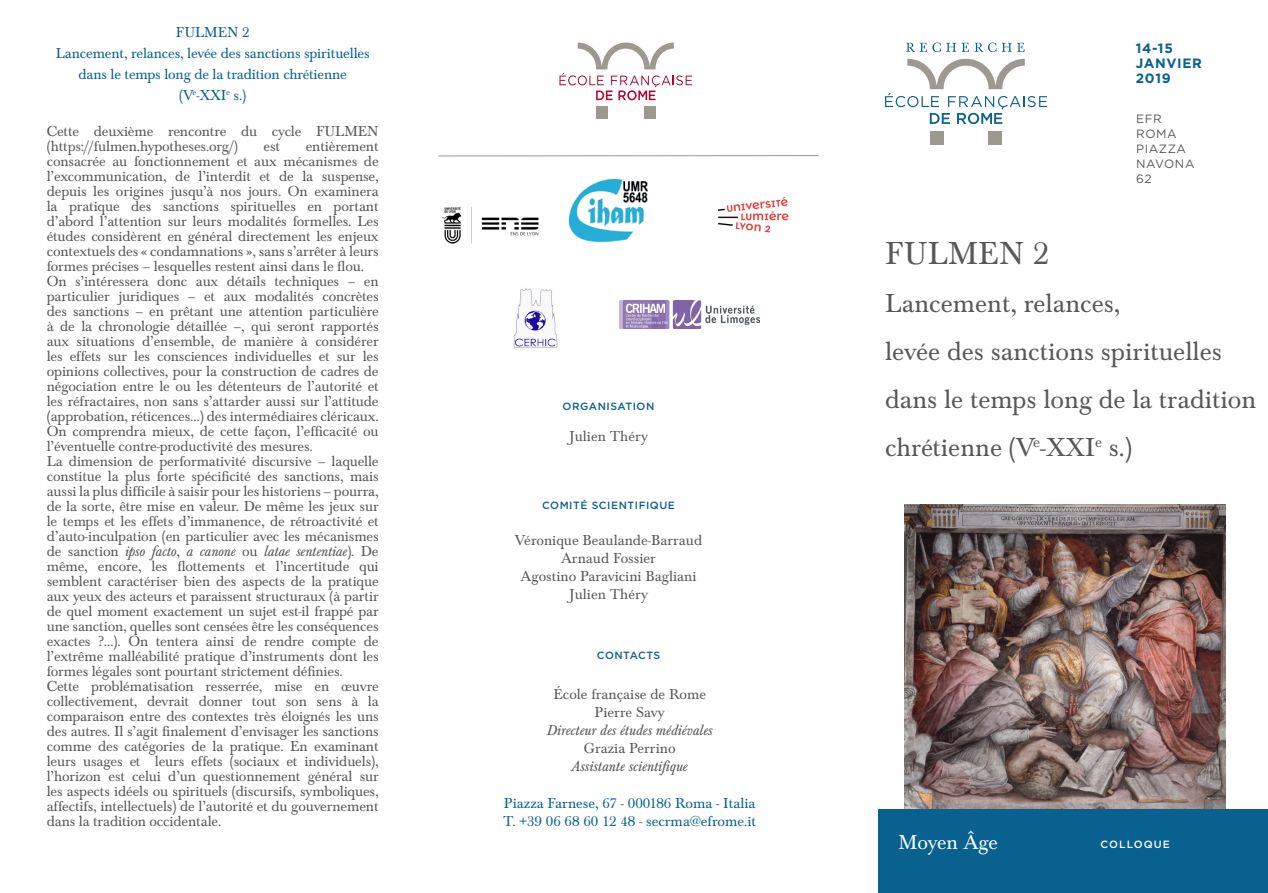
<style>
.page{position:relative;width:1268px;height:893px;background:#fff}
.page>*{position:absolute;margin:0;border:0;box-sizing:border-box;transform-origin:0 0}
.t1{font:33px "Baskerville Std";color:#57585a}
.t2{font:27px/48px "Baskerville Std";color:#57585a}
.t3{font:21px "Baskerville Std";color:#fff}
.t4{font:15px/15px "Baskerville Std";letter-spacing:-.01em;color:#57585a;text-align:justify}
.t5{font:15px/21px "Baskerville Std";letter-spacing:-.01em;color:#096190;text-align:center}
.t6{font:italic 15px "Baskerville Std";color:#57585a}
.t7{font:700 13.5px "Gotham";letter-spacing:.05em;color:#096190}
.t8{font:12px "Gotham";letter-spacing:.05em;color:#57585a}
.t9{font:500 10.5px "Gotham";letter-spacing:.05em;color:#096190}
.t10{font:500 10.5px "Gotham";letter-spacing:.1em;color:#fff}
.s1{font-style:italic}
</style>
<div class="page">
<div style="left:878px;top:809px;width:389px;height:84px;background:#096190"></div>
<svg style="left:906px;top:43px;width:34px;height:9px"></svg>
<svg style="left:946px;top:43px;width:22px;height:9px"></svg>
<svg style="left:974px;top:43px;width:50px;height:9px"></svg>
<div style="left:929px;top:131px;width:14px;height:14px;background:#9d9890"></div>
<div style="left:988px;top:131px;width:14px;height:14px;background:#9d9890"></div>
<svg style="left:885px;top:59px;width:161px;height:65px"></svg>
<img style="left:569px;top:180px;width:78px;height:62px">
<img style="left:619px;top:301px;width:140px;height:28px">
<div style="left:596px;top:106px;width:11px;height:13px;background:#9d9890"></div>
<div style="left:644px;top:106px;width:11px;height:13px;background:#9d9890"></div>
<svg style="left:559px;top:43px;width:133px;height:57px"></svg>
<hr style="left:438px;top:155px;width:380px;height:1px;background:#9d9890">
<img style="left:904px;top:504px;width:321px;height:304px">
<img style="left:442px;top:206px;width:97px;height:38px">
<img style="left:717px;top:196px;width:72px;height:37px">
<img style="left:513px;top:288px;width:45px;height:59px">
<p class="t5" style="left:176px;top:21px;width:75px">FULMEN 2</p>
<p class="t5" style="left:56px;top:42px;width:315px">Lancement, relances, levée des sanctions spirituelles dans le temps long de la tradition chrétienne</p>
<p class="t5" style="left:179px;top:84px;width:68px">(V<sup>e</sup>-XXI<sup>e</sup> s.)</p>
<p class="t4" style="left:47px;top:123px;width:333px">Cette deuxième rencontre du cycle FULMEN (https://fulmen.hypotheses.org/)</p>
<p class="t4" style="left:47px;top:138px;width:333px;text-indent:259px">entièrement consacrée au fonctionnement et aux mécanismes de l’excommunication, de l’interdit et de la suspense, depuis les origines jusqu’à nos jours. On examinera la pratique des sanctions spirituelles en portant d’abord l’attention sur leurs modalités formelles. Les études considèrent en général directement les enjeux contextuels des « condamnations », sans s’arrêter à leurs formes précises – lesquelles restent ainsi dans le flou.</p>
<p class="t4" style="left:47px;top:273px;width:333px">On s’intéressera donc aux détails techniques – en particulier juridiques – et aux modalités concrètes des sanctions – en prêtant une attention particulière à de la chronologie détaillée –, qui seront rapportés aux situations d’ensemble, de manière à considérer les effets sur les consciences individuelles et sur les opinions collectives, pour la construction de cadres de négociation entre le ou les détenteurs de l’autorité et les réfractaires, non sans s’attarder aussi sur l’attitude (approbation, réticences…) des intermédiaires cléricaux.<br>On comprendra mieux, de cette façon, l’efficacité ou l’éventuelle contre-productivité des mesures.</p>
<p class="t4" style="left:47px;top:453px;width:333px">La dimension de performativité discursive – laquelle constitue la plus forte spécificité des sanctions, mais aussi la plus difficile à saisir pour les historiens – pourra, de la sorte, être mise en valeur. De même les jeux sur le temps et les effets d’immanence, de rétroactivité et d’auto-inculpation (en particulier avec les mécanismes de sanction <span class="s1">ipso facto</span>, <span class="s1">a canone</span> ou <span class="s1">latae sententiae</span>). De même, encore, les flottements et l’incertitude qui semblent caractériser bien des aspects de la pratique aux yeux des acteurs et paraissent structuraux (à partir de quel moment exactement un sujet est-il frappé par une sanction, quelles sont censées être les conséquences exactes ?…). On tentera ainsi de rendre compte de l’extrême malléabilité pratique d’instruments dont les formes légales sont pourtant strictement définies.</p>
<p class="t4" style="left:47px;top:678px;width:333px">Cette problématisation resserrée, mise en œuvre collectivement, devrait donner tout son sens à la comparaison entre des contextes très éloignés les uns des autres. Il s’agit finalement d’envisager les sanctions comme des catégories de la pratique. En examinant leurs usages et leurs effets (sociaux et individuels), l’horizon est celui d’un questionnement général sur les aspects idéels ou spirituels (discursifs, symboliques, affectifs, intellectuels) de l’autorité et du gouvernement dans la tradition occidentale.</p>
<p class="t4" style="left:263px;top:138px;width:18px">est</p>
<p class="t9" style="left:562px;top:399px;width:93px">ORGANISATION</p>
<p class="t4" style="left:568px;top:429px;width:81px">Julien Théry</p>
<p class="t9" style="left:542px;top:498px;width:134px">COMITÉ SCIENTIFIQUE</p>
<p class="t4" style="left:514px;top:533px;width:189px">Véronique Beaulande-Barraud</p>
<p class="t4" style="left:561px;top:551px;width:96px">Arnaud Fossier</p>
<p class="t4" style="left:520px;top:569px;width:177px">Agostino Paravicini Bagliani</p>
<p class="t4" style="left:568px;top:587px;width:81px">Julien Théry</p>
<p class="t9" style="left:597px;top:648px;width:65px">CONTACTS</p>
<p class="t4" style="left:553px;top:687px;width:154px">École française de Rome</p>
<p class="t4" style="left:594px;top:705px;width:72px">Pierre Savy</p>
<p class="t6" style="left:546px;top:722px;width:167px">Directeur des études médiévales</p>
<p class="t4" style="left:583px;top:741px;width:93px">Grazia Perrino</p>
<p class="t6" style="left:571px;top:758px;width:118px">Assistante scientifique</p>
<p class="t5" style="left:504px;top:792px;width:253px">Piazza Farnese, 67 - 000186 Roma - Italia</p>
<p class="t5" style="left:503px;top:810px;width:254px">T. +39 06 68 60 12 48 - secrma@efrome.it</p>
<p class="t7" style="left:1135px;top:40px;width:39px">14-15</p>
<p class="t7" style="left:1135px;top:55px;width:68px">JANVIER</p>
<p class="t7" style="left:1135px;top:70px;width:36px">2019</p>
<p class="t8" style="left:1135px;top:111px;width:27px">EFR</p>
<p class="t8" style="left:1135px;top:126px;width:42px">ROMA</p>
<p class="t8" style="left:1135px;top:141px;width:51px">PIAZZA</p>
<p class="t8" style="left:1135px;top:156px;width:60px">NAVONA</p>
<p class="t8" style="left:1135px;top:171px;width:17px">62</p>
<p class="t1" style="left:884px;top:234px;width:166px">FULMEN 2</p>
<p class="t2" style="left:884px;top:279px;width:237px">Lancement, relances,</p>
<p class="t2" style="left:884px;top:327px;width:338px">levée des sanctions spirituelles</p>
<p class="t2" style="left:884px;top:375px;width:373px">dans le temps long de la tradition chrétienne (V<sup>e</sup>-XXI<sup>e</sup> s.)</p>
<p class="t3" style="left:898px;top:830px;width:101px">Moyen Âge</p>
<p class="t10" style="left:1100px;top:837px;width:71px">COLLOQUE</p>
</div>
